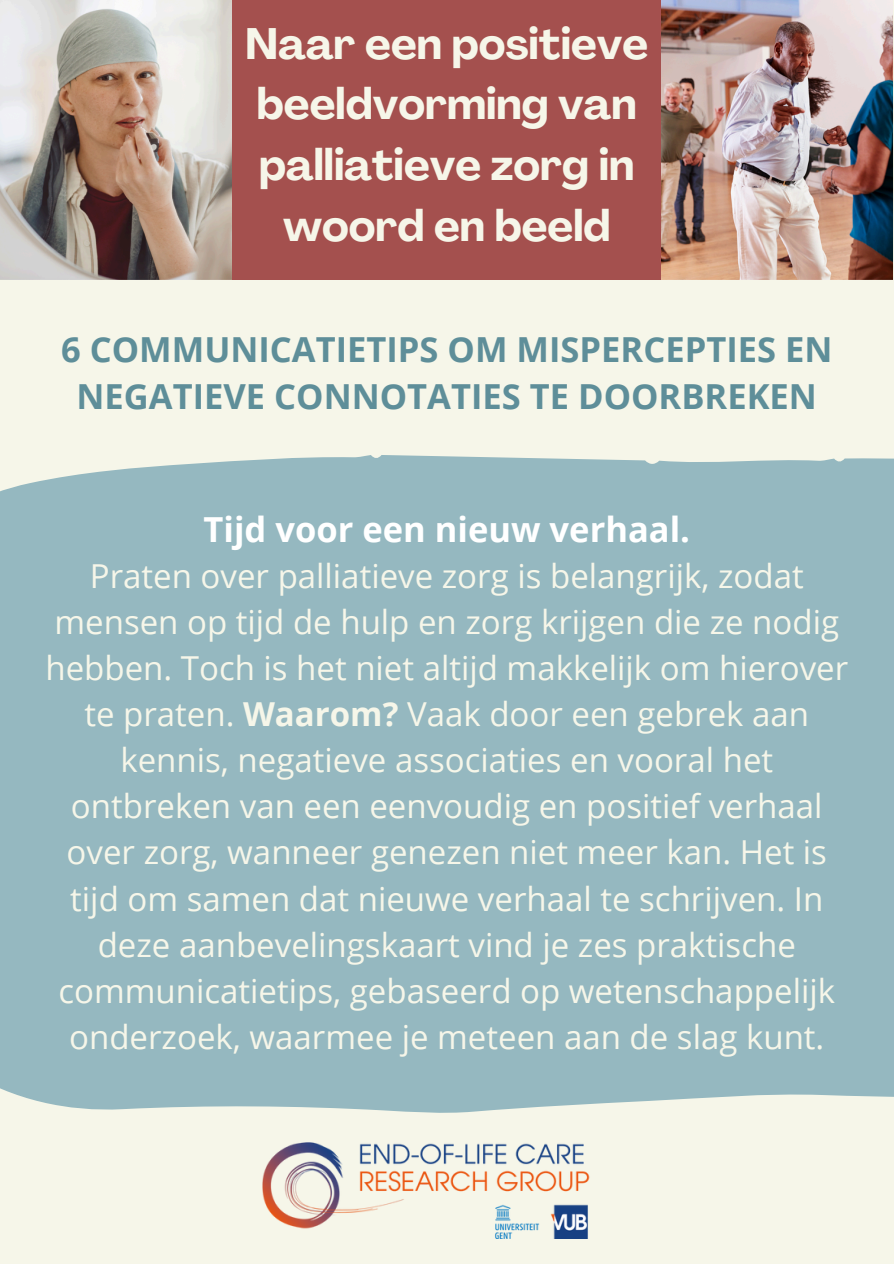
<style>
.page{position:relative;width:894px;height:1264px;background:#fff}
.page>*{position:absolute;margin:0;border:0;box-sizing:border-box;transform-origin:0 0}
.t1{font:700 43.35px/60.8px "Agrandir";color:#f6f6e9;text-align:center}
.t2{font:700 34.5px/47.2px "Open Sans";color:#5e8e99;text-align:center}
.t3{font:700 34.5px "Open Sans";color:#fff}
.t4{font:33px/46.2px "Open Sans";color:#f6f6e9;text-align:center}
.s1{font-weight:700}
</style>
<div class="page">
<div style="left:0;top:0;width:893px;height:1263px;background:#f6f6e9"></div>
<div style="left:0;top:455px;width:893px;height:658px;background:#95b8c0"></div>
<img style="left:263px;top:1142px;width:327px;height:96px">
<img style="left:0;top:0;width:232px;height:279px">
<img style="left:660px;top:0;width:232px;height:279px">
<div style="left:232px;top:0;width:428px;height:279px;background:#a4504e"></div>
<p class="t1" style="left:245px;top:17px;width:404px">Naar een positieve beeldvorming van palliatieve zorg in woord en beeld</p>
<h2 class="t2" style="left:61px;top:325px;width:772px">6 COMMUNICATIETIPS OM MISPERCEPTIES EN<br>NEGATIEVE CONNOTATIES TE DOORBREKEN</h2>
<p class="t3" style="left:203px;top:505px;width:488px">Tijd voor een nieuw verhaal.</p>
<h1 class="t4" style="left:45px;top:551px;width:804px">Praten over palliatieve zorg is belangrijk, zodat mensen op tijd de hulp en zorg krijgen die ze nodig hebben. Toch is het niet altijd makkelijk om hierover te praten. <span class="s1">Waarom?</span> Vaak door een gebrek aan kennis, negatieve associaties en vooral het ontbreken van een eenvoudig en positief verhaal over zorg, wanneer genezen niet meer kan. Het is tijd om samen dat nieuwe verhaal te schrijven. In deze aanbevelingskaart vind je zes praktische communicatietips, gebaseerd op wetenschappelijk onderzoek, waarmee je meteen aan de slag kunt.</h1>
</div>
